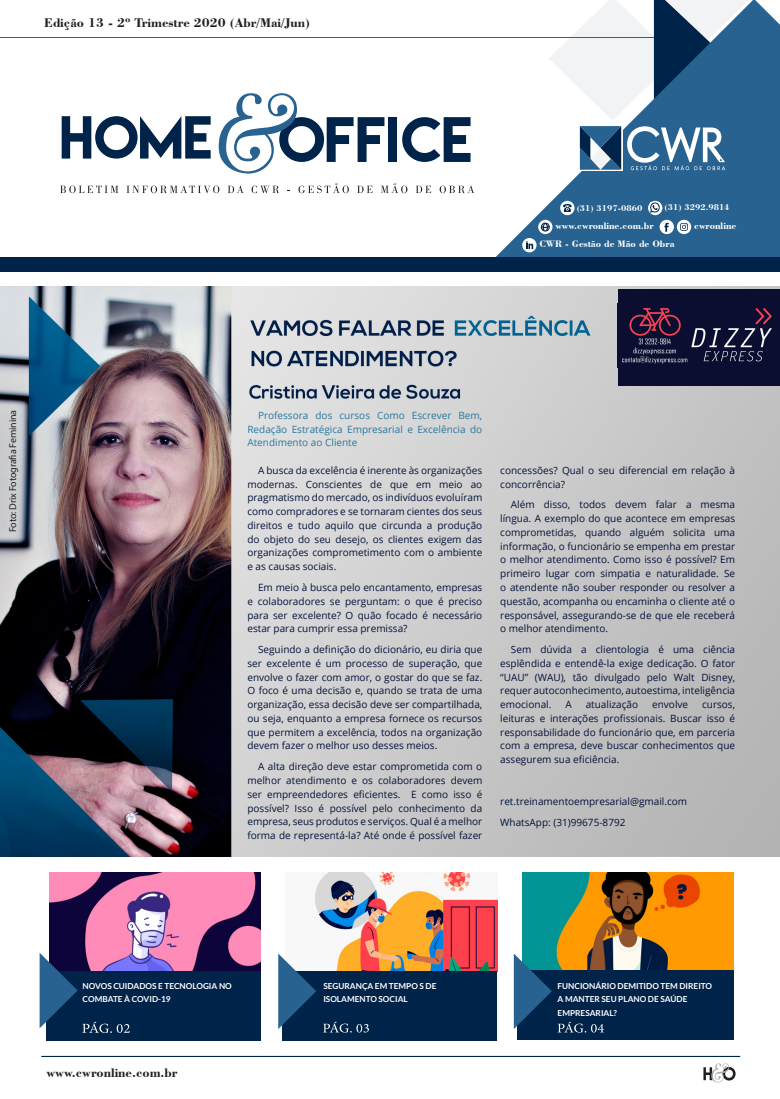
<style>
.page{position:relative;width:780px;height:1099px;background:#fff}
.page>*{position:absolute;margin:0;border:0;box-sizing:border-box;transform-origin:0 0}
.t1{font:700 13.25px "Bodoni BT";color:#231f20}
.Paragraph_Style_1{font:10px/13.8px "Open Sans";color:#04133a;text-align:justify}
.Paragraph_Style_1-2{font:10px/13.8px "Open Sans";color:#2a79a0;text-align:justify}
.corpo_WEB{font:10px "Myriad Pro";letter-spacing:-.01em;color:#231f20}
.t2{font:700 9.88px "Bodoni BT";color:#fff}
.t3{font:700 8.75px "Bodoni BT";color:#fff}
.t4{font:700 8.25px/13.2px "Lato";color:#fff}
</style>
<div class="page">
<img style="left:49px;top:872px;width:212px;height:99px">
<img style="left:314px;top:872px;width:183px;height:99px">
<img style="left:522px;top:872px;width:211px;height:98px">
<div style="left:47px;top:971px;width:214px;height:69px;background:#002349"></div>
<div style="left:283px;top:971px;width:214px;height:69px;background:#002349"></div>
<div style="left:517px;top:970px;width:216px;height:70px;background:#002349"></div>
<svg style="left:278px;top:953px;width:38px;height:76px"></svg>
<svg style="left:40px;top:952px;width:90px;height:80px"></svg>
<svg style="left:323px;top:1021px;width:46px;height:11px"></svg>
<svg style="left:514px;top:953px;width:90px;height:79px"></svg>
<hr style="left:41px;top:1055px;width:699px;height:1px;background:#002349">
<svg style="left:703px;top:1063px;width:32px;height:19px"></svg>
<svg style="left:496px;top:0;width:284px;height:257px;fill:#286290"></svg>
<div style="left:0;top:257px;width:780px;height:14px;background:#002349"></div>
<div style="left:538px;top:220px;width:14px;height:14px;background:#fff;border-radius:50%"></div>
<svg style="left:540px;top:222px;width:10px;height:10px"></svg>
<div style="left:522px;top:238px;width:14px;height:14px;background:#fff;border-radius:50%"></div>
<div style="left:578px;top:125px;width:44px;height:46px;background:#e2e8ec"></div>
<svg style="left:580px;top:126px;width:41px;height:44px"></svg>
<svg style="left:627px;top:126px;width:98px;height:44px"></svg>
<hr style="left:0;top:37px;width:654px;height:1px;background:#286290">
<svg style="left:62px;top:116px;width:149px;height:43px"></svg>
<div style="left:388px;top:117px;width:9px;height:45px;background:#002349"></div>
<svg style="left:402px;top:117px;width:68px;height:45px"></svg>
<svg style="left:218px;top:93px;width:166px;height:81px"></svg>
<svg style="left:60px;top:186px;width:58px;height:7px"></svg>
<svg style="left:126px;top:185px;width:93px;height:8px"></svg>
<svg style="left:228px;top:185px;width:15px;height:8px"></svg>
<svg style="left:251px;top:186px;width:28px;height:7px"></svg>
<svg style="left:298px;top:183px;width:51px;height:10px"></svg>
<svg style="left:357px;top:186px;width:15px;height:7px"></svg>
<svg style="left:381px;top:183px;width:26px;height:10px"></svg>
<svg style="left:416px;top:186px;width:15px;height:7px"></svg>
<svg style="left:439px;top:185px;width:35px;height:8px"></svg>
<img style="left:648px;top:201px;width:14px;height:14px;border-radius:7px">
<svg style="left:650px;top:203px;width:9px;height:10px"></svg>
<img style="left:560px;top:201px;width:14px;height:14px;border-radius:7px">
<svg style="left:563px;top:204px;width:8px;height:8px"></svg>
<div style="left:659px;top:220px;width:15px;height:14px;background:#fff;border-radius:50%"></div>
<svg style="left:664px;top:223px;width:4px;height:9px"></svg>
<div style="left:676px;top:220px;width:15px;height:14px;background:#fff;border-radius:50%"></div>
<svg style="left:680px;top:223px;width:8px;height:8px"></svg>
<svg style="left:526px;top:241px;width:7px;height:8px"></svg>
<img style="left:0;top:286px;width:780px;height:570px">
<div style="left:617px;top:289px;width:162px;height:97px;background:#0b0e31"></div>
<img style="left:622px;top:308px;width:150px;height:56px">
<p class="t1" style="left:44px;top:15px;width:267px">Edição 13 - 2º Trimestre 2020 (Abr/Mai/Jun)</p>
<p class="t3" style="left:576px;top:202px;width:67px">(31) 3197-0860</p>
<p class="t3" style="left:664px;top:202px;width:66px">(31) 3292.9814</p>
<p class="t2" style="left:694px;top:220px;width:44px">cwronline</p>
<p class="t2" style="left:555px;top:220px;width:100px">www.cwronline.com.br</p>
<p class="t2" style="left:539px;top:238px;width:137px">CWR - Gestão de Mão de Obra</p>
<p class="corpo_WEB" style="left:6px;top:532px;width:124px;rotate:-90deg">Foto: Drix Fotografia Feminina</p>
<p class="Paragraph_Style_1-2" style="left:247px;top:408px;width:236px;text-indent:11px">Professora dos cursos Como Escrever Bem, Redação Estratégica Empresarial e Excelência do Atendimento ao Cliente</p>
<p class="Paragraph_Style_1" style="left:247px;top:463px;width:236px;text-indent:11px">A busca da excelência é inerente às organizações modernas. Conscientes de que em meio ao pragmatismo do mercado, os indivíduos evoluíram como compradores e se tornaram cientes dos seus direitos e tudo aquilo que circunda a produção do objeto do seu desejo, os clientes exigem das organizações comprometimento com o ambiente e as causas sociais.</p>
<p class="Paragraph_Style_1" style="left:247px;top:580px;width:236px;text-indent:11px">Em meio à busca pelo encantamento, empresas e colaboradores se perguntam: o que é preciso para ser excelente? O quão focado é necessário estar para cumprir essa premissa?</p>
<p class="Paragraph_Style_1" style="left:247px;top:642px;width:236px;text-indent:11px">Seguindo a definição do dicionário, eu diria que ser excelente é um processo de superação, que envolve o fazer com amor, o gostar do que se faz.<br>O foco é uma decisão e, quando se trata de uma organização, essa decisão deve ser compartilhada, ou seja, enquanto a empresa fornece os recursos que permitem a excelência, todos na organização devem fazer o melhor uso desses meios.</p>
<p class="Paragraph_Style_1" style="left:247px;top:759px;width:236px;text-indent:11px">A alta direção deve estar comprometida com o melhor atendimento e os colaboradores devem ser empreendedores eficientes. E como isso é possível? Isso é possível pelo conhecimento da empresa, seus produtos e serviços. Qual é a melhor forma de representá-la? Até onde é possível fazer</p>
<p class="Paragraph_Style_1" style="left:500px;top:463px;width:236px">concessões? Qual o seu diferencial em relação à concorrência?</p>
<p class="Paragraph_Style_1" style="left:500px;top:497px;width:236px;text-indent:11px">Além disso, todos devem falar a mesma língua. A exemplo do que acontece em empresas comprometidas, quando alguém solicita uma informação, o funcionário se empenha em prestar o melhor atendimento. Como isso é possível? Em primeiro lugar com simpatia e naturalidade. Se o atendente não souber responder ou resolver a questão, acompanha ou encaminha o cliente até o responsável, assegurando-se de que ele receberá o melhor atendimento.</p>
<p class="Paragraph_Style_1" style="left:500px;top:642px;width:236px;text-indent:11px">Sem dúvida a clientologia é uma ciência esplêndida e entendê-la exige dedicação. O fator “UAU” (WAU), tão divulgado pelo Walt Disney, requer autoconhecimento, autoestima, inteligência emocional.</p>
<p class="Paragraph_Style_1" style="left:565px;top:697px;width:8px">A</p>
<p class="Paragraph_Style_1" style="left:585px;top:697px;width:54px">atualização</p>
<p class="Paragraph_Style_1" style="left:652px;top:697px;width:37px">envolve</p>
<p class="Paragraph_Style_1" style="left:500px;top:697px;width:236px;text-indent:202px">cursos, leituras e interações profissionais. Buscar isso é responsabilidade do funcionário que, em parceria com a empresa, deve buscar conhecimentos que assegurem sua eficiência.</p>
<p class="Paragraph_Style_1" style="left:500px;top:794px;width:188px">ret.treinamentoempresarial@gmail.com</p>
<p class="Paragraph_Style_1" style="left:500px;top:815px;width:127px">WhatsApp: (31)99675-8792</p>
<p class="t4" style="left:83px;top:979px;width:151px">NOVOS CUIDADOS E TECNOLOGIA NO<br>COMBATE À COVID-19</p>
<p class="t4" style="left:323px;top:979px;width:115px">SEGURANÇA EM TEMPO S DE<br>ISOLAMENTO SOCIAL</p>
<p class="t4" style="left:557px;top:979px;width:156px">FUNCIONÁRIO DEMITIDO TEM DIREITO<br>A MANTER SEU PLANO DE SAÚDE<br>EMPRESARIAL?</p>
<p class="t1" style="left:47px;top:1064px;width:133px">www.cwronline.com.br</p>
</div>
